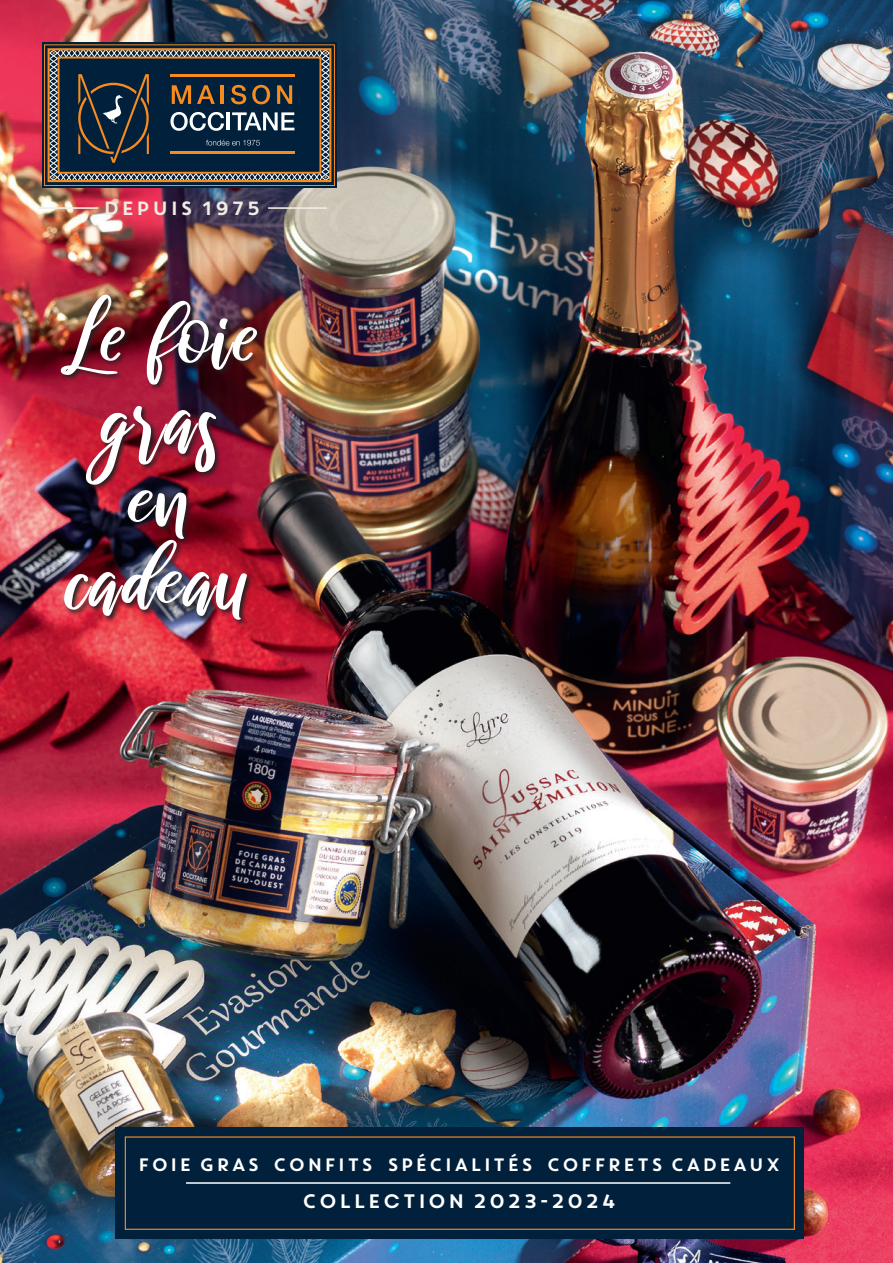
<style>
.page{position:relative;width:893px;height:1263px;background:#fff}
.page>*{position:absolute;margin:0;border:0;box-sizing:border-box;transform-origin:0 0}
.t1{font:90px "raustila";letter-spacing:.03em;color:#fff}
.t2{font:19.5px "Core Circus";color:#fff}
.t3{font:19.2px "Core Circus";color:#f1ece2}
.t4{font:18px "Core Circus";color:#fff}
</style>
<div class="page">
<img style="left:0;top:0;width:893px;height:1263px">
<img style="left:59px;top:293px;width:205px;height:333px">
<hr style="left:39px;top:207px;width:59px;height:2px;background:#f1ece4">
<hr style="left:268px;top:207px;width:59px;height:2px;background:#f1ece4">
<svg style="left:43px;top:43px;width:294px;height:145px;fill:#00203b"></svg>
<div style="left:44px;top:44px;width:291px;height:142px;border:1px solid #f68b1f"></div>
<svg style="left:49px;top:49px;width:281px;height:133px"></svg>
<div style="left:115px;top:1127px;width:689px;height:112px;background:#00203b"></div>
<div style="left:125px;top:1136px;width:670px;height:94px;border:1px solid #f68b1f"></div>
<hr style="left:186px;top:1182px;width:544px;height:2px;background:#fff">
<p class="t3" style="left:102px;top:195px;width:161px">DEPUIS 1975</p>
<p class="t1" style="left:63px;top:288px;width:199px">Le foie</p>
<p class="t1" style="left:103px;top:369px;width:118px">gras</p>
<p class="t1" style="left:130px;top:450px;width:65px">en</p>
<p class="t1" style="left:68px;top:531px;width:187px">cadeau</p>
<p class="t4" style="left:137px;top:1152px;width:645px">FOIE GRAS CONFITS SPÉCIALITÉS COFFRETS CADEAUX</p>
<p class="t2" style="left:302px;top:1188px;width:317px">COLLECTION 2023-2024</p>
</div>
